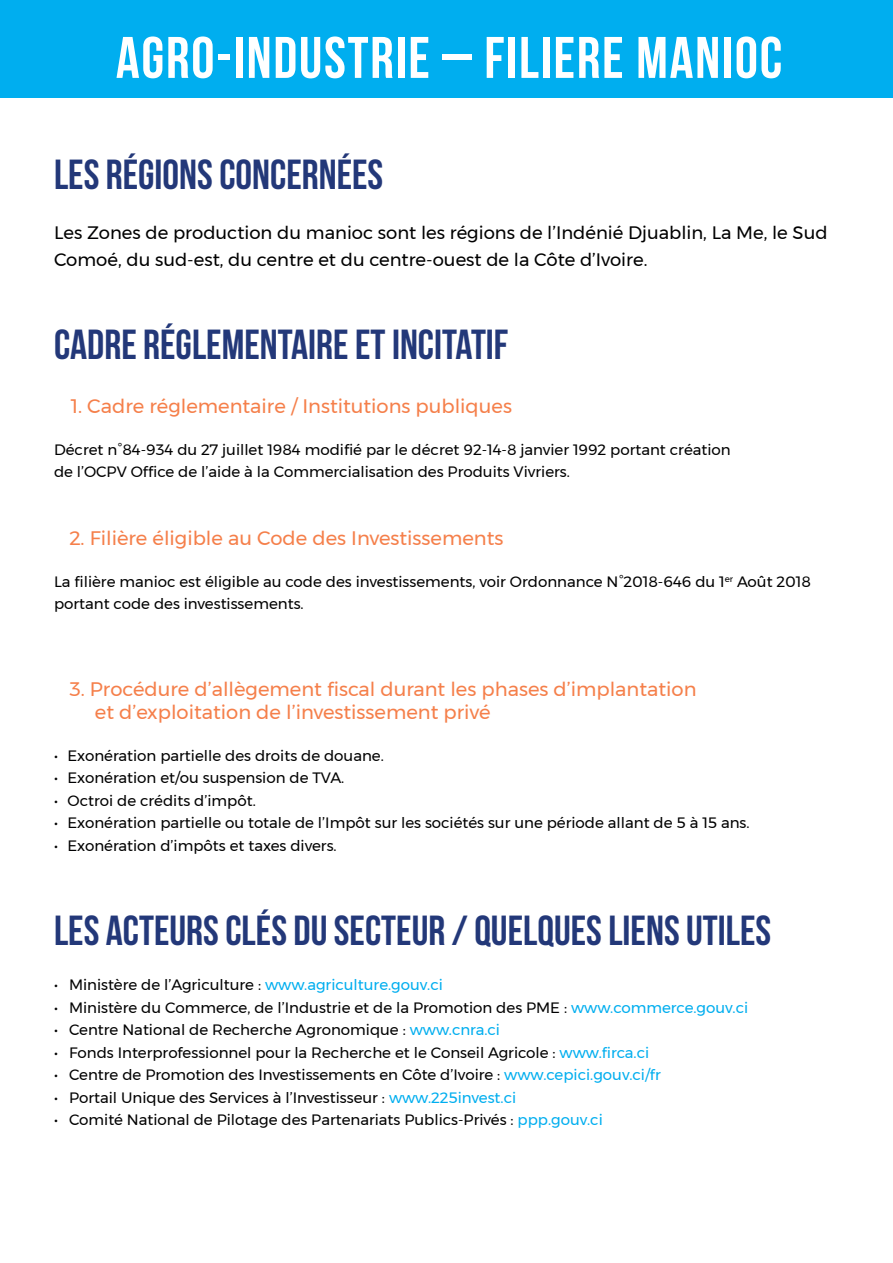
<style>
.page{position:relative;width:893px;height:1263px;background:#fff}
.page>*{position:absolute;margin:0;border:0;box-sizing:border-box;transform-origin:0 0}
.t1{font:700 58.5px "Bebas Neue";letter-spacing:.03em;color:#fff}
.t2{font:700 42px "Bebas Neue";color:#233879}
.t3{font:19.5px "Montserrat";color:#f57f4a}
.t4{font:18px/27px "Montserrat";color:#000001}
.t5{font:15px/22.5px "Montserrat";color:#000001}
.s1{color:#00aeef}
</style>
<div class="page">
<div style="left:0;top:0;width:893px;height:98px;background:#00aeef"></div>
<p class="t1" style="left:116px;top:26px;width:668px">AGRO-INDUSTRIE – FILIERE MANIOC</p>
<p class="t2" style="left:54px;top:152px;width:331px">LES RÉGIONS CONCERNÉES</p>
<p class="t4" style="left:54px;top:219px;width:775px">Les Zones de production du manioc sont les régions de l’Indénié Djuablin, La Me, le Sud<br>Comoé, du sud-est, du centre et du centre-ouest de la Côte d’Ivoire.</p>
<p class="t2" style="left:54px;top:321px;width:456px">CADRE RÉGLEMENTAIRE ET INCITATIF</p>
<p class="t3" style="left:71px;top:391px;width:443px">1. Cadre réglementaire / Institutions publiques</p>
<p class="t5" style="left:54px;top:438px;width:678px">Décret n°84-934 du 27 juillet 1984 modifié par le décret 92-14-8 janvier 1992 portant création</p>
<p class="t5" style="left:54px;top:461px;width:517px">de l’OCPV Office de l’aide à la Commercialisation des Produits Vivriers.</p>
<p class="t3" style="left:69px;top:523px;width:436px">2. Filière éligible au Code des Investissements</p>
<p class="t5" style="left:54px;top:570px;width:758px">La filière manioc est éligible au code des investissements, voir Ordonnance N°2018-646 du 1<sup>er</sup> Août 2018 portant code des investissements.</p>
<p class="t3" style="left:69px;top:674px;width:629px">3. Procédure d’allègement fiscal durant les phases d’implantation</p>
<p class="t3" style="left:95px;top:697px;width:397px">et d’exploitation de l’investissement privé</p>
<p class="t5" style="left:54px;top:744px;width:331px">• Exonération partielle des droits de douane.</p>
<p class="t5" style="left:54px;top:767px;width:292px">• Exonération et/ou suspension de TVA.</p>
<p class="t5" style="left:54px;top:789px;width:203px">• Octroi de crédits d’impôt.</p>
<p class="t5" style="left:54px;top:812px;width:697px">• Exonération partielle ou totale de l’Impôt sur les sociétés sur une période allant de 5 à 15 ans.</p>
<p class="t5" style="left:54px;top:834px;width:284px">• Exonération d’impôts et taxes divers.</p>
<p class="t2" style="left:54px;top:908px;width:719px">LES ACTEURS CLÉS DU SECTEUR / QUELQUES LIENS UTILES</p>
<p class="t5" style="left:54px;top:974px;width:390px">• Ministère de l’Agriculture : <span class="s1">www.agriculture.gouv.ci</span></p>
<p class="t5" style="left:54px;top:996px;width:696px">• Ministère du Commerce, de l’Industrie et de la Promotion des PME : <span class="s1">www.commerce.gouv.ci</span></p>
<p class="t5" style="left:54px;top:1019px;width:448px">• Centre National de Recherche Agronomique : <span class="s1">www.cnra.ci</span></p>
<p class="t5" style="left:54px;top:1041px;width:597px">• Fonds Interprofessionnel pour la Recherche et le Conseil Agricole : <span class="s1">www.firca.ci</span></p>
<p class="t5" style="left:54px;top:1064px;width:608px">• Centre de Promotion des Investissements en Côte d’Ivoire : <span class="s1">www.cepici.gouv.ci/fr</span></p>
<p class="t5" style="left:54px;top:1086px;width:464px">• Portail Unique des Services à l’Investisseur : <span class="s1">www.225invest.ci</span></p>
<p class="t5" style="left:54px;top:1109px;width:550px">• Comité National de Pilotage des Partenariats Publics-Privés : <span class="s1">ppp.gouv.ci</span></p>
</div>
